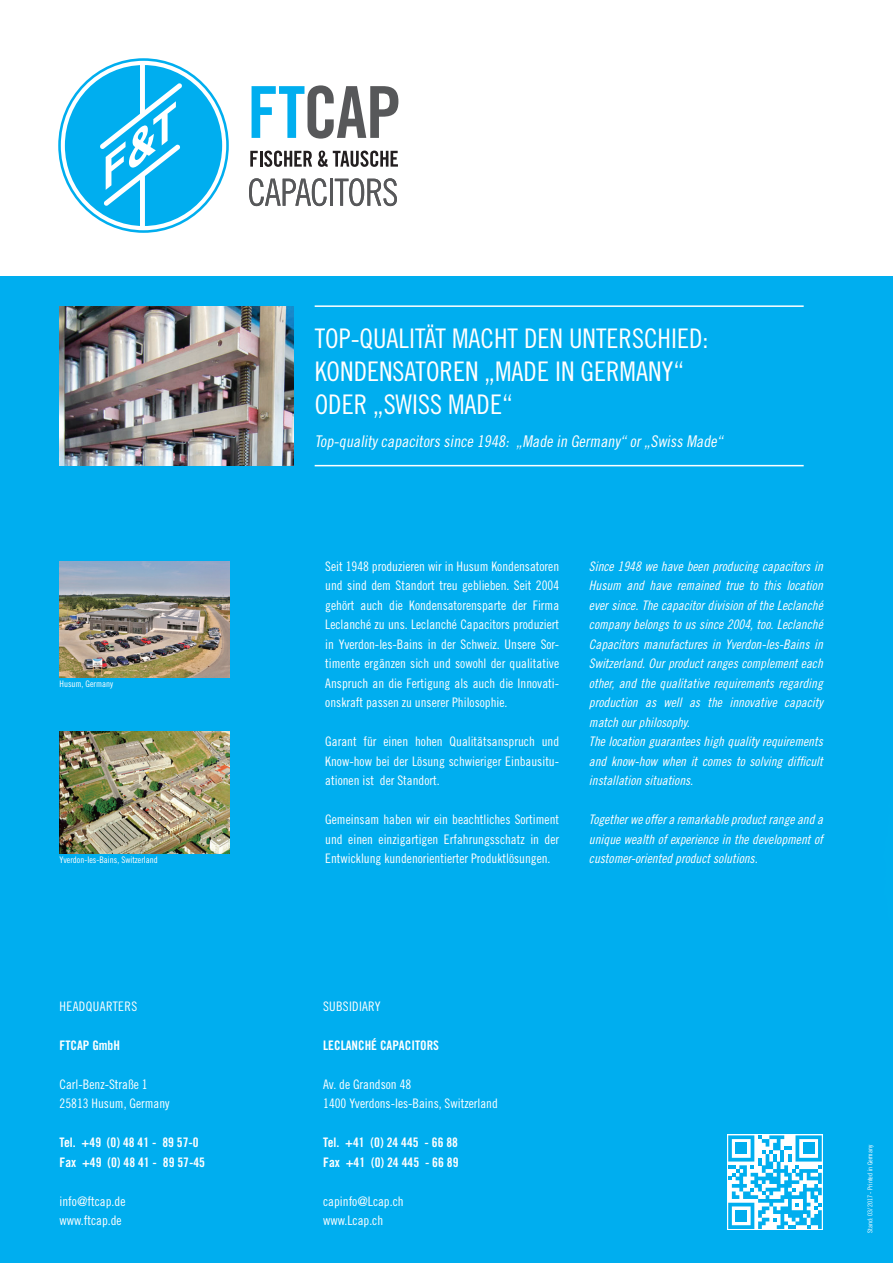
<style>
.page{position:relative;width:893px;height:1263px;background:#fff}
.page>*{position:absolute;margin:0;border:0;box-sizing:border-box;transform-origin:0 0}
.t1{font:27px/33px "Trade Gothic LT Std Cn 18";color:#fff}
.t2{font:italic 16.2px "Trade Gothic LT Std Cn 18";color:#fff}
.t3{font:13.2px/19.5px "Trade Gothic LT Std Cn 18";color:#fff}
.t4{font:13.2px/19.5px "Trade Gothic LT Std Cn 18 Obl";color:#fff}
.t5{font:13.2px/19.5px "Trade Gothic LT Std Bd Cn 20";color:#fff}
.t6{font:13.2px "Trade Gothic LT Std Cn 18";letter-spacing:.03em;color:#fff}
.t7{font:13.2px "Trade Gothic LT Std Cn 18";letter-spacing:.02em;color:#fff}
.t8{font:9px "Trade Gothic LT Std Cn 18";color:#fff}
.t9{font:6.75px "Trade Gothic LT Std Cn 18";color:#fff}
</style>
<div class="page">
<div style="left:0;top:276px;width:893px;height:987px;background:#00aeef"></div>
<hr style="left:315px;top:465px;width:489px;height:1px;background:#fff">
<hr style="left:315px;top:305px;width:489px;height:2px;background:#fff">
<img style="left:60px;top:561px;width:170px;height:116px">
<img style="left:60px;top:731px;width:170px;height:122px">
<div style="left:65px;top:65px;width:157px;height:161px;background:#00aeef;border-radius:50%"></div>
<div style="left:140px;top:62px;width:5px;height:55px;background:#fff;border-radius:2px"></div>
<svg style="left:100px;top:83px;width:82px;height:123px"></svg>
<div style="left:140px;top:173px;width:5px;height:56px;background:#fff;border-radius:2px"></div>
<svg style="left:250px;top:151px;width:62px;height:16px"></svg>
<svg style="left:318px;top:151px;width:80px;height:16px"></svg>
<svg style="left:252px;top:85px;width:146px;height:54px"></svg>
<svg style="left:249px;top:178px;width:78px;height:28px"></svg>
<hr style="left:330px;top:179px;width:3px;height:27px;background:#57585a">
<svg style="left:335px;top:178px;width:62px;height:28px"></svg>
<div style="left:727px;top:1134px;width:96px;height:96px;background:#fff"></div>
<svg style="left:728px;top:1135px;width:94px;height:94px"></svg>
<img style="left:60px;top:307px;width:233px;height:159px">
<p class="t8" style="left:60px;top:678px;width:55px">Husum, Germany</p>
<p class="t8" style="left:60px;top:855px;width:100px">Yverdon-les-Bains, Switzerland</p>
<p class="t6" style="left:60px;top:998px;width:79px">HEADQUARTERS</p>
<p class="t5" style="left:60px;top:1035px;width:62px">FTCAP GMBH</p>
<p class="t3" style="left:60px;top:1074px;width:112px">Carl-Benz-Straße 1<br>25813 Husum, Germany</p>
<p class="t5" style="left:60px;top:1133px;width:147px">TEL. +49 (0) 48 41 - 89 57-0<br>FAX +49 (0) 48 41 - 89 57-45</p>
<p class="t3" style="left:60px;top:1191px;width:67px">info@ftcap.de www.ftcap.de</p>
<h1 class="t1" style="left:315px;top:322px;width:395px">TOP-QUALITÄT MACHT DEN UNTERSCHIED:<br>KONDENSATOREN „MADE IN GERMANY“<br>ODER „SWISS MADE“</h1>
<p class="t2" style="left:315px;top:432px;width:413px">Top-quality capacitors since 1948: „Made in Germany “ or„Swiss Made“</p>
<p class="t3" style="left:325px;top:556px;width:235px;text-align:justify">Seit 1948 produzieren wir in Husum Kondensatoren und sind dem Standort treu geblieben. Seit 2004 gehört auch die Kondensatorensparte der Firma Leclanché zu uns. Leclanché Capacitors produziert in Yverdon-les-Bains in der Schweiz. Unsere Sor&shy;timente ergänzen sich und sowohl der qualitative Anspruch an die Fertigung als auch die Innovati&shy;onskraft passen zu unserer Philosophie.</p>
<p class="t3" style="left:325px;top:732px;width:235px;text-align:justify">Garant für einen hohen Qualitätsanspruch und Know-how bei der Lösung schwieriger Einbausitu&shy;ationen ist der Standort.</p>
<p class="t3" style="left:325px;top:810px;width:235px;text-align:justify">Gemeinsam haben wir ein beachtliches Sortiment und einen einzigartigen Erfahrungsschatz in der Entwicklung kundenorientierter Produktlösungen.</p>
<p class="t4" style="left:589px;top:557px;width:235px">Since 1948 we have been producing capacitors in Husum and have remained true to this location ever since. The capacitor division of the Leclanché company belongs to us since 2004, too. Leclanché Capacitors manufactures in Yverdon-les-Bains in Switzerland. Our product ranges complement each other, and the qualitative requirements regarding production as well as the innovative capacity match our philosophy.<br>The location guarantees high quality requirements and know-how when it comes to solving difficult installation situations.</p>
<p class="t4" style="left:589px;top:810px;width:235px;text-align:justify">Together we offer a remarkable product range and a unique wealth of experience in the development of customer-oriented product solutions.</p>
<p class="t7" style="left:323px;top:998px;width:59px">SUBSIDIARY</p>
<p class="t5" style="left:323px;top:1035px;width:117px">LECLANCHÉ CAPACITORS</p>
<p class="t3" style="left:323px;top:1074px;width:176px">Av. de Grandson 48<br>1400 Yverdons-les-Bains, Switzerland</p>
<p class="t5" style="left:323px;top:1133px;width:137px">TEL. +41 (0) 24 445 - 66 88<br>FAX +41 (0) 24 445 - 66 89</p>
<p class="t3" style="left:323px;top:1191px;width:82px">capinfo@Lcap.ch www.Lcap.ch</p>
<p class="t9" style="left:866px;top:1233px;width:90px;rotate:-90deg">Stand: 03/ 2017 - Printed in Germany</p>
</div>
